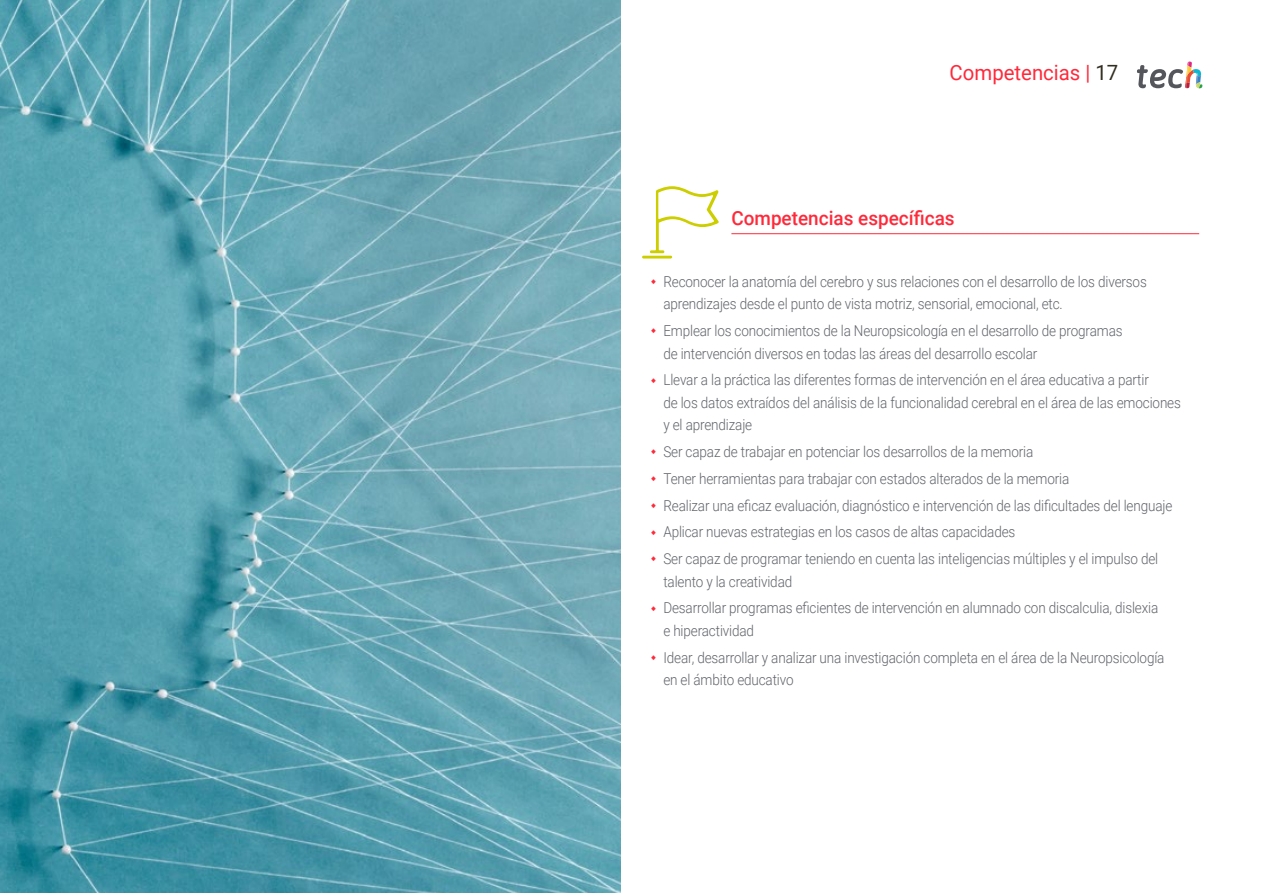
<style>
.page{position:relative;width:1263px;height:893px;background:#fff}
.page>*{position:absolute;margin:0;border:0;box-sizing:border-box;transform-origin:0 0}
.t1{font:21px "Roboto";color:#ff293a}
.t2{font:500 19.5px "Roboto";color:#ff293a}
.t3{font:300 15px/26.7px "Roboto";letter-spacing:-.01em;color:#61646a;scale:.9 1}
.s1{color:#312e20}
</style>
<div class="page">
<hr style="left:731px;top:233px;width:468px;height:1px;background:#ff293a">
<hr style="left:642px;top:256px;width:30px;height:3px;background:#cdce00">
<svg style="left:650px;top:186px;width:69px;height:67px"></svg>
<img style="left:0;top:0;width:621px;height:893px">
<svg style="left:1137px;top:62px;width:65px;height:27px"></svg>
<h1 class="t1" style="left:950px;top:57px;width:170px">Competencias | <span class="s1">17</span></h1>
<h2 class="t2" style="left:731px;top:205px;width:225px">Competencias específicas</h2>
<p class="t3" style="left:663px;top:270px;width:539px;line-height:22.5px">Reconocer la anatomía del cerebro y sus relaciones con el desarrollo de los diversos aprendizajes desde el punto de vista motriz, sensorial, emocional, etc.</p>
<p class="t3" style="left:663px;top:319px;width:512px;line-height:22.5px">Emplear los conocimientos de la Neuropsicología en el desarrollo de programas de intervención diversos en todas las áreas del desarrollo escolar</p>
<p class="t3" style="left:663px;top:368px;width:577px;line-height:22.5px">Llevar a la práctica las diferentes formas de intervención en el área educativa a partir<br>de los datos extraídos del análisis de la funcionalidad cerebral en el área de las emociones y el aprendizaje</p>
<p class="t3" style="left:663px;top:438px;width:567px">Ser capaz de trabajar en potenciar los desarrollos de la memoria<br>Tener herramientas para trabajar con estados alterados de la memoria<br>Realizar una eficaz evaluación, diagnóstico e intervención de las dificultades del lenguaje Aplicar nuevas estrategias en los casos de altas capacidades<br>Ser capaz de programar teniendo en cuenta las inteligencias múltiples y el impulso del</p>
<p class="t3" style="left:663px;top:567px;width:551px">talento y la creatividad<br>Desarrollar programas eficientes de intervención en alumnado con discalculia, dislexia</p>
<p class="t3" style="left:663px;top:617px;width:558px">e hiperactividad<br>Idear, desarrollar y analizar una investigación completa en el área de la Neuropsicología</p>
<p class="t3" style="left:663px;top:666px;width:146px">en el ámbito educativo</p>
</div>
